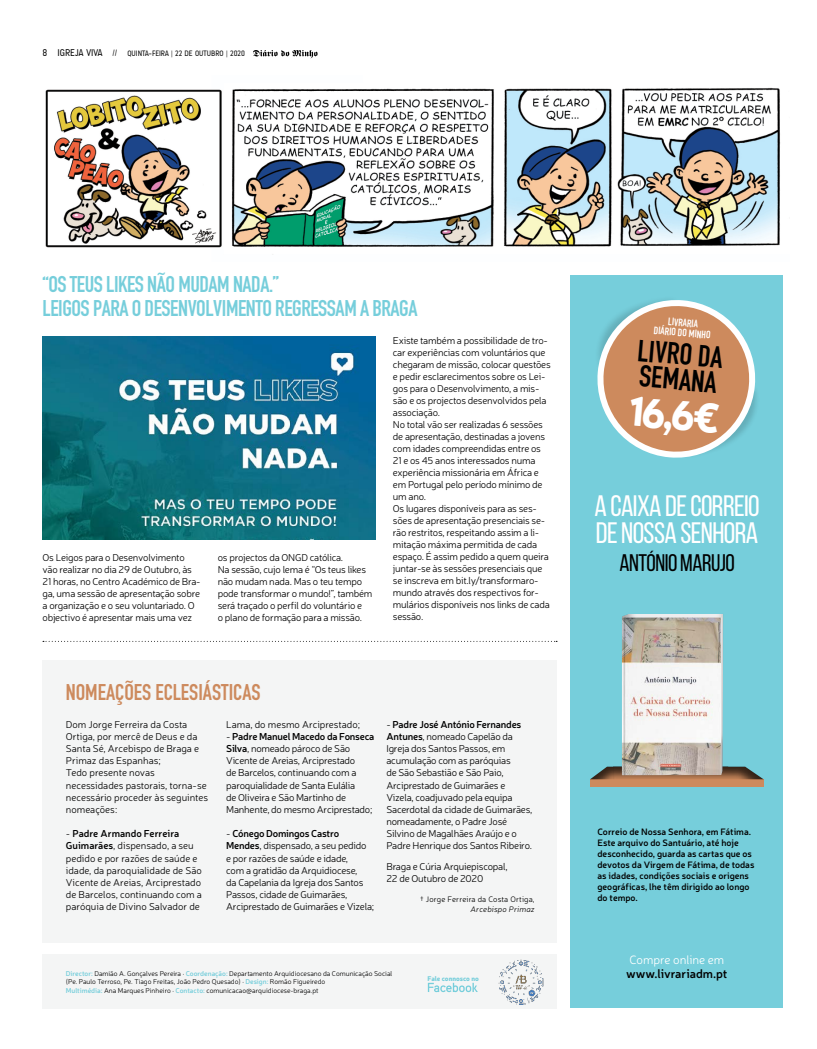
<style>
.page{position:relative;width:817px;height:1049px;background:#fff}
.page>*{position:absolute;margin:0;border:0;box-sizing:border-box;transform-origin:0 0}
.t1{font:900 41px "Neris";color:#fff;scale:.94 1}
.t2{font:30px/25px "Bern Sans CT";color:#000}
.t3{font:29.6px/27.2px "Bebas Neue";letter-spacing:-.02em;color:#fff}
.t4{font:24px "Bebas Neue";letter-spacing:-.02em;color:#000}
.t5{font:22.4px/24px "Bern Sans CT";letter-spacing:-.02em;color:#76cedb}
.t6{font:22.4px "Bern Sans CT";color:#cd8a5d}
.t7{font:600 12.2px "Neris";color:#000}
.t8{font:300 12.2px "Neris";color:#fff}
.t9{font:10.6px/10px "Bern Sans CT";color:#fff;text-align:center}
.t10{font:300 10px/12px "Neris";letter-spacing:-.02em;color:#000}
.t11{font:300 10px/12.2px "Neris";color:#000}
.t12{font:600 9.2px/11px "Neris";color:#000}
.t13{font:8px "A Udimat";color:#000}
.t14{font:300 8px "Neris";letter-spacing:.02em;color:#000}
.t15{font:italic 300 8px "Neris";letter-spacing:.02em;color:#000}
.t16{font:300 7px/8.4px "Neris";color:#000}
.t17{font:900 6.7px "Neris";color:#76cedb}
.s1{font-size:10px}
.s2{font-weight:600}
.s3{font-weight:600;color:#76cedb}
</style>
<div class="page">
<svg style="left:253px;top:50px;width:64px;height:8px"></svg>
<div style="left:570px;top:276px;width:212px;height:732px;background:#76cedb"></div>
<div style="left:43px;top:954px;width:513px;height:55px;background:#f4f5f5"></div>
<svg style="left:597px;top:300px;width:160px;height:158px"></svg>
<img style="left:45px;top:87px;width:735px;height:168px">
<img style="left:498px;top:959px;width:46px;height:46px">
<svg style="left:428px;top:983px;width:50px;height:9px"></svg>
<div style="left:590px;top:779px;width:138px;height:7px;background:#cd8a5d"></div>
<div style="left:613px;top:779px;width:150px;height:7px;background:#cd8a5d"></div>
<svg style="left:590px;top:766px;width:173px;height:13px"></svg>
<div style="left:621px;top:613px;width:103px;height:162px;background:#000;opacity:.3"></div>
<img style="left:621px;top:617px;width:100px;height:158px">
<svg style="left:43px;top:641px;width:514px;height:1px"></svg>
<img style="left:43px;top:336px;width:332px;height:203px">
<div style="left:43px;top:660px;width:513px;height:282px;background:#f4f5f5"></div>
<p class="t13" style="left:43px;top:49px;width:204px"><span class="s1">8 IGREJA VIVA</span> // QUINTA-FEIRA | 22 DE OUTUBRO | 2020</p>
<h3 class="t5" style="left:43px;top:272px;width:376px">“OS TEUS LIKES NÃO MUDAM NADA.”<br>LEIGOS PARA O DESENVOLVIMENTO REGRESSAM A BRAGA</h3>
<p class="t10" style="left:43px;top:551px;width:160px">Os Leigos para o Desenvolvimento vão realizar no dia 29 de Outubro, às 21 horas, no Centro Académico de Bra&shy;ga, uma sessão de apresentação sobre a organização e o seu voluntariado. O objectivo é apresentar mais uma vez</p>
<p class="t10" style="left:218px;top:551px;width:156px">os projectos da ONGD católica.<br>Na sessão, cujo lema é “Os teus likes não mudam nada. Mas o teu tempo pode transformar o mundo!”, também será traçado o perfil do voluntário e<br>o plano de formação para a missão.</p>
<p class="t10" style="left:393px;top:334px;width:159px">Existe também a possibilidade de tro&shy;car experiências com voluntários que chegaram de missão, colocar questões e pedir esclarecimentos sobre os Lei&shy;gos para o Desenvolvimento, a mis&shy;são e os projectos desenvolvidos pela associação.<br>No total vão ser realizadas 6 sessões de apresentação, destinadas a jovens com idades compreendidas entre os 21 e os 45 anos interessados numa experiência missionária em África e em Portugal pelo período mínimo de um ano.<br>Os lugares disponíveis para as ses&shy;sões de apresentação presenciais se&shy;rão restritos, respeitando assim a li&shy;mitação máxima permitida de cada espaço. É assim pedido a quem queira juntar-se às sessões presenciais que se inscreva em bit.ly/transformaro&shy;mundo através dos respectivos for&shy;mulários disponíveis nos links de cada sessão.</p>
<h3 class="t6" style="left:66px;top:679px;width:196px">NOMEAÇÕES ECLESIÁSTICAS</h3>
<p class="t11" style="left:66px;top:718px;width:144px">Dom Jorge Ferreira da Costa<br>Ortiga, por mercê de Deus e da<br>Santa Sé, Arcebispo de Braga e<br>Primaz das Espanhas;<br>Tedo presente novas necessidades pastorais, torna-se necessário proceder às seguintes nomeações:</p>
<p class="t11" style="left:66px;top:827px;width:137px">- <span class="s2">Padre Armando Ferreira<br>Guimarães</span>, dispensado, a seu pedido e por razões de saúde e idade, da paroquialidade de São<br>Vicente de Areias, Arciprestado de Barcelos, continuando com a paróquia de Divino Salvador de</p>
<p class="t11" style="left:226px;top:718px;width:135px">Lama, do mesmo Arciprestado;</p>
<p class="t10" style="left:226px;top:730px;width:150px">- <span class="s2">Padre Manuel Macedo da Fonseca<br>Silva</span>, nomeado pároco de São<br>Vicente de Areias, Arciprestado<br>de Barcelos, continuando com a paroquialidade de Santa Eulália<br>de Oliveira e São Martinho de<br>Manhente, do mesmo Arciprestado;</p>
<p class="t10" style="left:226px;top:827px;width:149px">- <span class="s2">Cónego Domingos Castro<br>Mendes</span>, dispensado, a seu pedido<br>e por razões de saúde e idade,<br>com a gratidão da Arquidiocese,<br>da Capelania da Igreja dos Santos<br>Passos, cidade de Guimarães,<br>Arciprestado de Guimarães e Vizela;</p>
<p class="t10" style="left:386px;top:718px;width:147px">- <span class="s2">Padre José António Fernandes<br>Antunes</span>, nomeado Capelão da<br>Igreja dos Santos Passos, em acumulação com as paróquias<br>de São Sebastião e São Paio,<br>Arciprestado de Guimarães e<br>Vizela, coadjuvado pela equipa<br>Sacerdotal da cidade de Guimarães, nomeadamente, o Padre José<br>Silvino de Magalhães Araújo e o<br>Padre Henrique dos Santos Ribeiro.</p>
<p class="t10" style="left:386px;top:860px;width:123px">Braga e Cúria Arquiepiscopal,<br>22 de Outubro de 2020</p>
<p class="t14" style="left:420px;top:894px;width:116px">† Jorge Ferreira da Costa Ortiga,</p>
<p class="t15" style="left:470px;top:904px;width:66px">Arcebispo Primaz</p>
<p class="t16" style="left:66px;top:969px;width:328px"><span class="s3">Director:</span> Damião A. Gonçalves Pereira · <span class="s3">Coordenação:</span> Departamento Arquidiocesano da Comunicação Social (Pe. Paulo Terroso, Pe. Tiago Freitas, João Pedro Quesado) · <span class="s3">Design:</span> Romão Figueiredo<br><span class="s3">Multimédia:</span> Ana Marques Pinheiro · <span class="s3">Contacto:</span> comunicacao@arquidiocese-braga.pt</p>
<p class="t17" style="left:427px;top:974px;width:53px">Fale connosco no</p>
<p class="t9" style="left:655px;top:315px;width:58px;rotate:5deg">LIVRARIA<br>DIÁRIO DO MINHO</p>
<h2 class="t2" style="left:638px;top:338px;width:87px;rotate:5deg">LIVRO DA<br>SEMANA</h2>
<h1 class="t1" style="left:631px;top:381px;width:99px;rotate:5deg">16,6€</h1>
<h3 class="t3" style="left:594px;top:492px;width:167px">A CAIXA DE CORREIO<br>DE NOSSA SENHORA</h3>
<h3 class="t4" style="left:619px;top:550px;width:117px">ANTÓNIO MARUJO</h3>
<p class="t12" style="left:597px;top:826px;width:158px">Correio de Nossa Senhora, em Fátima.<br>Este arquivo do Santuário, até hoje desconhecido, guarda as cartas que os devotos da Virgem de Fátima, de todas as idades, condições sociais e origens geográficas, lhe têm dirigido ao longo do tempo.</p>
<p class="t8" style="left:629px;top:951px;width:96px">Compre online em</p>
<p class="t7" style="left:626px;top:965px;width:103px">www.livrariadm.pt</p>
</div>
